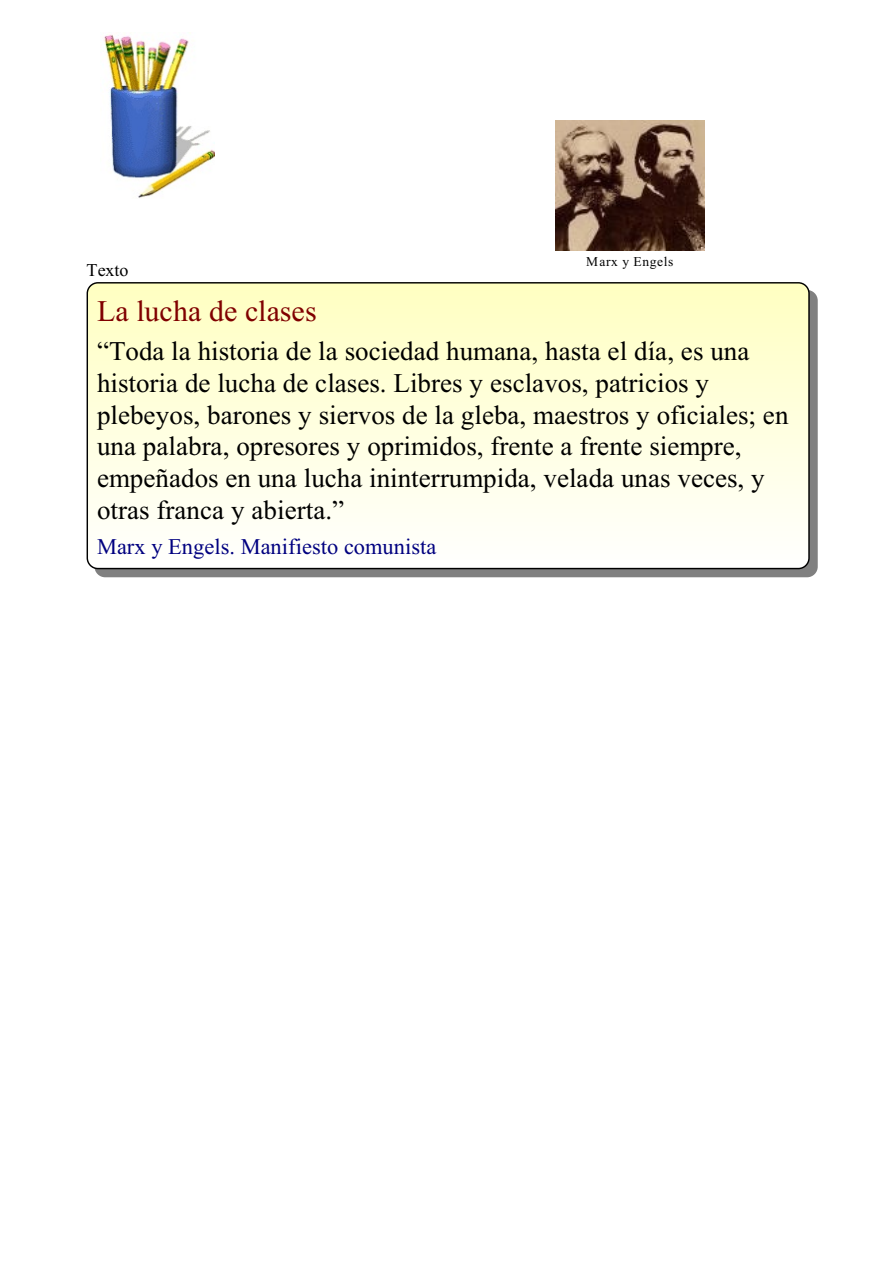
<style>
.page{position:relative;width:894px;height:1263px;background:#fff}
.page>*{position:absolute;margin:0;border:0;box-sizing:border-box;transform-origin:0 0}
.t1{font:30px "Times New Roman";letter-spacing:.005em;color:#800000}
.t2{font:27px/31.7px "Times New Roman";color:#000}
.t3{font:22.35px "Times New Roman";letter-spacing:.005em;color:#000080}
.t4{font:18px "Times New Roman";letter-spacing:.005em;color:#000}
.t5{font:13.5px "Times New Roman";letter-spacing:.05em;color:#000}
</style>
<div class="page">
<img style="left:104px;top:35px;width:110px;height:163px">
<img style="left:556px;top:120px;width:148px;height:130px">
<div style="left:95px;top:290px;width:723px;height:287px;background:#808080;border-radius:11px"></div>
<div style="left:87px;top:283px;width:722px;height:286px;background:linear-gradient(to bottom,#ffffc2,#fefefd);border-radius:11px"></div>
<p class="t4" style="left:87px;top:263px;width:44px">Texto</p>
<p class="t5" style="left:586px;top:257px;width:89px">Marx y Engels</p>
<p class="t1" style="left:97px;top:300px;width:221px">La lucha de clases</p>
<p class="t2" style="left:97px;top:338px;width:693px">“Toda la historia de la sociedad humana, hasta el día, es una historia de lucha de clases. Libres y esclavos, patricios y plebeyos, barones y siervos de la gleba, maestros y oficiales; en una palabra, opresores y oprimidos, frente a frente siempre, empeñados en una lucha ininterrumpida, velada unas veces, y otras franca y abierta.”</p>
<p class="t3" style="left:97px;top:538px;width:341px">Marx y Engels. Manifiesto comunista</p>
</div>
